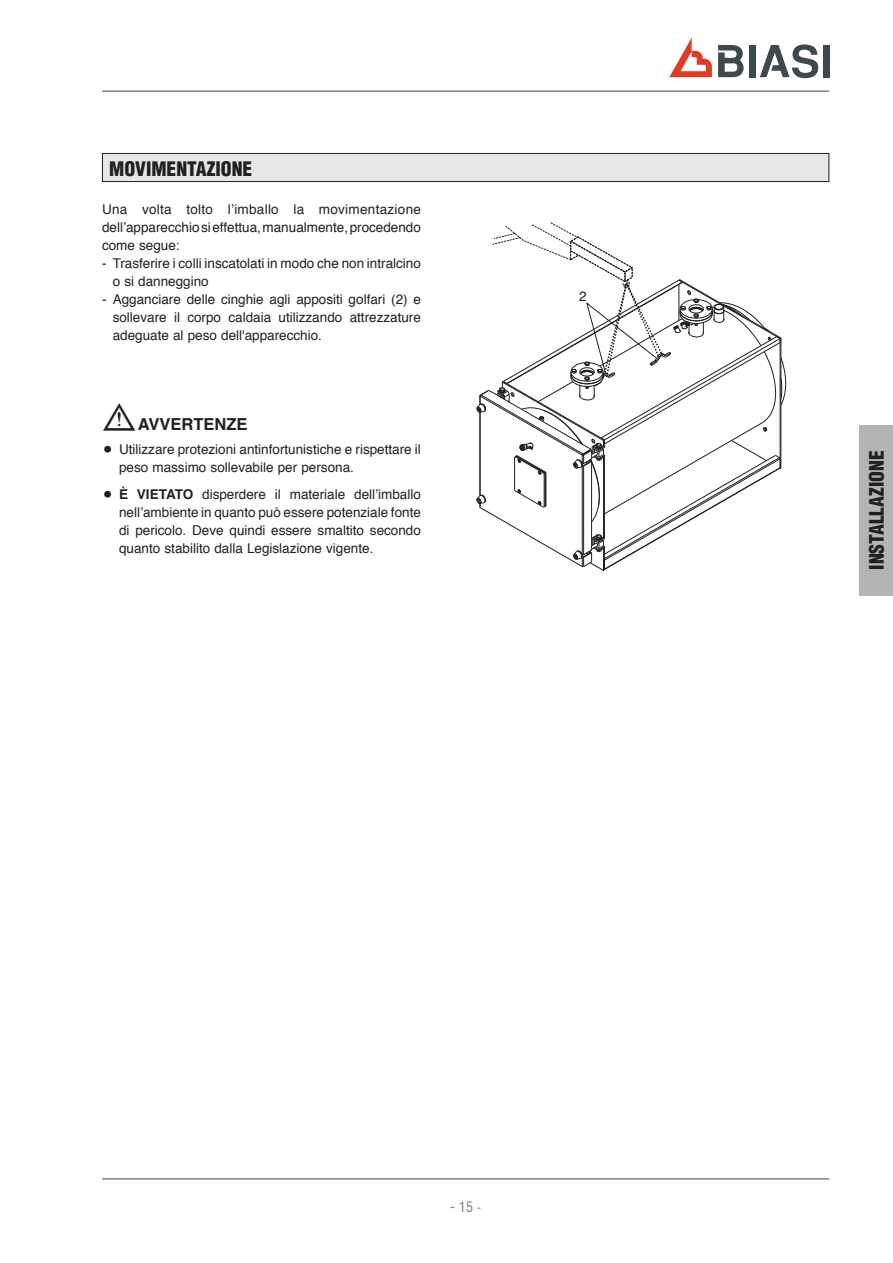
<style>
.page{position:relative;width:893px;height:1263px;background:#fff}
.page>*{position:absolute;margin:0;border:0;box-sizing:border-box;transform-origin:0 0}
.t1{font:900 condensed 19.5px "Helvetica";color:#231f20}
.t2{font:700 16.5px "Helvetica";color:#231f20}
.t3{font:condensed 14.25px "Helvetica";color:#808285}
.t4{font:13.5px/18px "Helvetica";color:#231f20;text-align:justify}
.s1{font-family:"Futura";font-weight:300;font-size:18px}
.s2{font-weight:700}
.s3{font-size:12px}
</style>
<div class="page">
<hr style="left:102px;top:90px;width:727px;height:2px;background:#808285">
<hr style="left:102px;top:1178px;width:727px;height:2px;background:#808285">
<svg style="left:669px;top:38px;width:43px;height:39px"></svg>
<div style="left:749px;top:45px;width:7px;height:32px;background:#3e484f"></div>
<div style="left:823px;top:45px;width:6px;height:32px;background:#3e484f"></div>
<svg style="left:760px;top:44px;width:59px;height:34px"></svg>
<svg style="left:718px;top:45px;width:25px;height:32px"></svg>
<div style="left:859px;top:425px;width:34px;height:170px;background:#b2b4b6"></div>
<div style="left:102px;top:153px;width:727px;height:29px;background:#e6e7e8"></div>
<div style="left:102px;top:153px;width:727px;height:29px;border:1px solid #231f20"></div>
<svg style="left:476px;top:181px;width:310px;height:391px"></svg>
<h1 class="t1" style="left:109px;top:161px;width:145px">MOVIMENTAZIONE</h1>
<p class="t4" style="left:102px;top:201px;width:320px">Una volta tolto l’imballo la movimentazione dell’apparecchio si effettua, manualmente, procedendo come segue:</p>
<p class="t4" style="left:113px;top:255px;width:310px;text-indent:-11px">- Trasferire i colli inscatolati in modo che non intralcino o si danneggino</p>
<p class="t4" style="left:113px;top:291px;width:310px;text-indent:-11px">- Agganciare delle cinghie agli appositi golfari (2) e sollevare il corpo caldaia utilizzando attrezzature adeguate al peso dell'apparecchio.</p>
<p class="t2" style="left:102px;top:417px;width:147px"><sup>b</sup> AVVERTENZE</p>
<p class="t4" style="left:119px;top:441px;width:303px;text-indent:-17px"><span class="s1">•</span> Utilizzare protezioni antinfortunistiche e rispettare il peso massimo sollevabile per persona.</p>
<p class="t4" style="left:119px;top:486px;width:303px;text-indent:-17px"><span class="s1">•</span> <span class="s2">È VIETATO</span> disperdere il materiale dell’imballo nell’ambiente in quanto può essere potenziale fonte di pericolo. Deve quindi essere smaltito secondo quanto stabilito dalla Legislazione vigente.</p>
<p class="t4" style="left:579px;top:289px;width:9px">2</p>
<p class="t3" style="left:450px;top:1201px;width:32px">- 15 <span class="s3">-</span></p>
<h1 class="t1" style="left:869px;top:570px;width:121px;rotate:-90deg">INSTALLAZIONE</h1>
</div>
